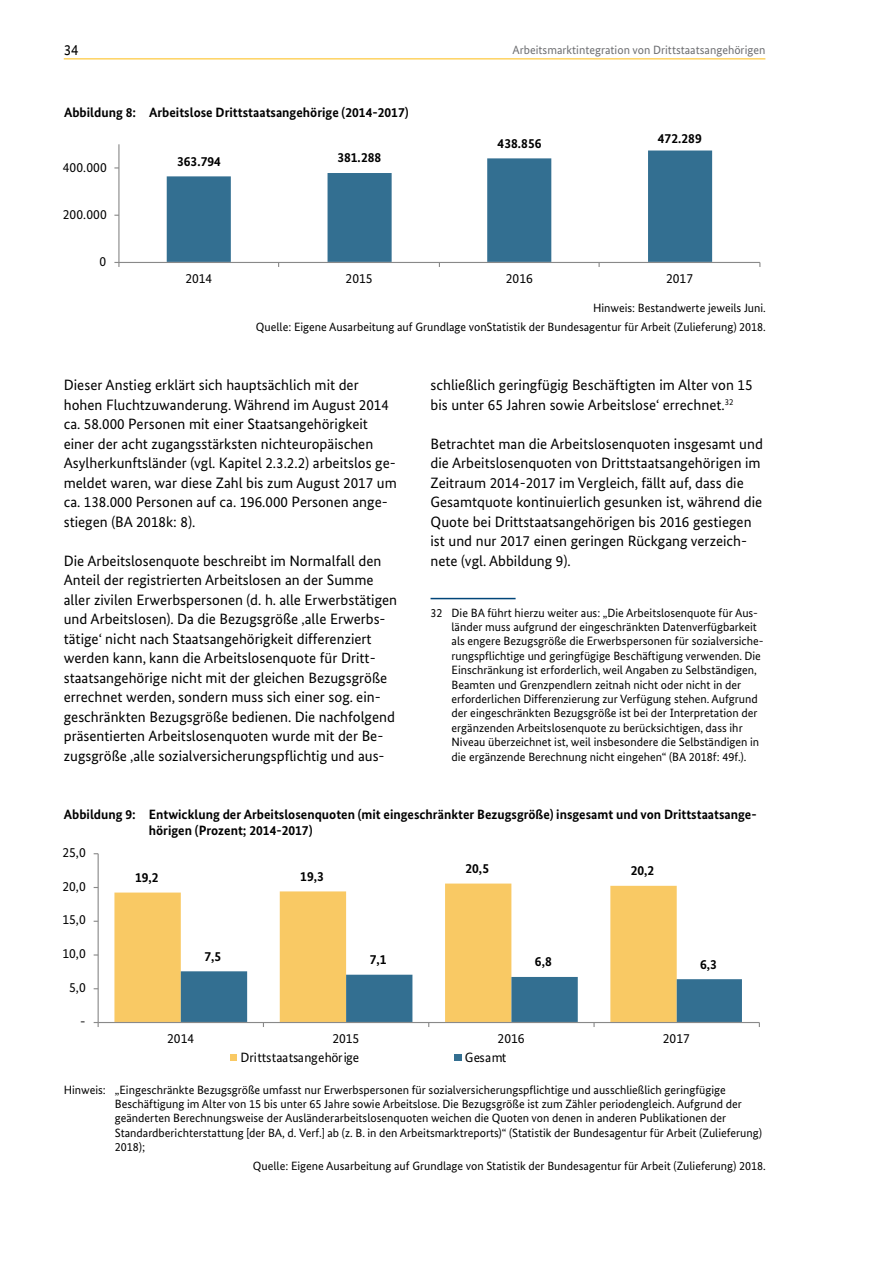
<style>
.page{position:relative;width:893px;height:1263px;background:#fff}
.page>*{position:absolute;margin:0;border:0;box-sizing:border-box;transform-origin:0 0}
.Fließtext_WP{font:15px/19.5px "Bundes Sans";color:#000}
.t1{font:15px "Bundes Sans Office T";color:#000}
.Abbildungsüberschrif{font:700 13.5px/16.2px "Bundes Sans";color:#000}
.t2{font:13.5px "Bundes Sans";color:#000}
.Fußnote{font:12px/14.4px "Bundes Sans";color:#000}
.Quelle{font:12px "Bundes Sans";color:#000}
.t3{font:12px "Bundes Sans";color:#6d6e71}
.Anmerkung{font:12px "Bundes Sans";color:#000}
</style>
<div class="page">
<hr style="left:64px;top:59px;width:701px;height:1px;background:#febc11">
<hr style="left:431px;top:598px;width:85px;height:1px;background:#004579">
<svg style="left:167px;top:150px;width:545px;height:112px"></svg>
<hr style="left:118px;top:144px;width:1px;height:118px;background:#898989">
<hr style="left:119px;top:262px;width:641px;height:1px;background:#898989">
<svg style="left:114px;top:883px;width:563px;height:139px"></svg>
<hr style="left:98px;top:854px;width:1px;height:168px;background:#898989">
<hr style="left:98px;top:1022px;width:661px;height:1px;background:#898989">
<svg style="left:94px;top:1022px;width:5px;height:5px"></svg>
<svg style="left:181px;top:971px;width:561px;height:56px"></svg>
<div style="left:230px;top:1054px;width:7px;height:7px;background:#f9c964"></div>
<div style="left:454px;top:1054px;width:8px;height:7px;background:#336f91"></div>
<p class="t1" style="left:64px;top:41px;width:16px">34</p>
<p class="t3" style="left:512px;top:43px;width:254px">Arbeitsmarktintegration von Drittstaatsangehörigen</p>
<p class="Abbildungsüberschrif" style="left:64px;top:104px;width:346px">Abbildung 8: Arbeitslose Drittstaatsangehörige (2014-2017)</p>
<p class="t2" style="left:63px;top:159px;width:45px">400.000</p>
<p class="t2" style="left:63px;top:206px;width:45px">200.000</p>
<p class="t2" style="left:100px;top:253px;width:8px">0</p>
<p class="Abbildungsüberschrif" style="left:177px;top:153px;width:45px">363.794</p>
<p class="Abbildungsüberschrif" style="left:337px;top:149px;width:45px">381.288</p>
<p class="Abbildungsüberschrif" style="left:498px;top:135px;width:45px">438.856</p>
<p class="Abbildungsüberschrif" style="left:658px;top:130px;width:45px">472.289</p>
<p class="t2" style="left:185px;top:270px;width:28px">2014</p>
<p class="t2" style="left:346px;top:270px;width:28px">2015</p>
<p class="t2" style="left:506px;top:270px;width:28px">2016</p>
<p class="t2" style="left:666px;top:270px;width:28px">2017</p>
<p class="Anmerkung" style="left:593px;top:301px;width:174px">Hinweis: Bestandwerte jeweils Juni.</p>
<p class="Quelle" style="left:256px;top:319px;width:511px">Quelle: Eigene Ausarbeitung auf Grundlage vonStatistik der Bundesagentur für Arbeit (Zulieferung) 2018.</p>
<p class="Fließtext_WP" style="left:64px;top:375px;width:334px">Dieser Anstieg erklärt sich hauptsächlich mit der hohen Fluchtzuwanderung. Während im August 2014 ca. 58.000 Personen mit einer Staatsangehörigkeit einer der acht zugangsstärksten nichteuropäischen Asylherkunftsländer (vgl. Kapitel 2.3.2.2) arbeitslos ge&shy;meldet waren, war diese Zahl bis zum August 2017 um ca. 138.000 Personen auf ca. 196.000 Personen ange&shy;stiegen (BA 2018k: 8).</p>
<p class="Fließtext_WP" style="left:64px;top:550px;width:335px">Die Arbeitslosenquote beschreibt im Normalfall den Anteil der registrierten Arbeitslosen an der Summe aller zivilen Erwerbspersonen (d. h. alle Erwerbstätigen und Arbeitslosen). Da die Bezugsgröße ‚alle Erwerbs&shy;tätige‘ nicht nach Staatsangehörigkeit differenziert werden kann, kann die Arbeitslosenquote für Dritt&shy;staatsangehörige nicht mit der gleichen Bezugsgröße errechnet werden, sondern muss sich einer sog. ein&shy;geschränkten Bezugsgröße bedienen. Die nachfolgend präsentierten Arbeitslosenquoten wurde mit der Be&shy;zugsgröße ‚alle sozialversicherungspflichtig und aus-</p>
<p class="Fließtext_WP" style="left:431px;top:375px;width:323px">schließlich geringfügig Beschäftigten im Alter von 15 bis unter 65 Jahren sowie Arbeitslose‘ errechnet.<sup>32</sup></p>
<p class="Fließtext_WP" style="left:431px;top:433px;width:334px">Betrachtet man die Arbeitslosenquoten insgesamt und die Arbeitslosenquoten von Drittstaatsangehörigen im Zeitraum 2014-2017 im Vergleich, fällt auf, dass die Gesamtquote kontinuierlich gesunken ist, während die Quote bei Drittstaatsangehörigen bis 2016 gestiegen ist und nur 2017 einen geringen Rückgang verzeich&shy;nete (vgl. Abbildung 9).</p>
<p class="Fußnote" style="left:452px;top:605px;width:314px;text-indent:-21px">32 Die BA führt hierzu weiter aus: „Die Arbeitslosenquote für Aus&shy;länder muss aufgrund der eingeschränkten Datenverfügbarkeit als engere Bezugsgröße die Erwerbspersonen für sozialversiche&shy;rungspflichtige und geringfügige Beschäftigung verwenden. Die Einschränkung ist erforderlich, weil Angaben zu Selbständigen, Beamten und Grenzpendlern zeitnah nicht oder nicht in der erforderlichen Differenzierung zur Verfügung stehen. Aufgrund der eingeschränkten Bezugsgröße ist bei der Interpretation der ergänzenden Arbeitslosenquote zu berücksichtigen, dass ihr Niveau überzeichnet ist, weil insbesondere die Selbständigen in die ergänzende Berechnung nicht eingehen“ (BA 2018f: 49f.).</p>
<p class="Abbildungsüberschrif" style="left:149px;top:806px;width:609px;text-indent:-85px">Abbildung 9: Entwicklung der Arbeitslosenquoten (mit eingeschränkter Bezugsgröße) insgesamt und von Drittstaatsange&shy;hörigen (Prozent; 2014-2017)</p>
<p class="t2" style="left:62px;top:844px;width:25px">25,0</p>
<p class="t2" style="left:62px;top:878px;width:25px">20,0</p>
<p class="t2" style="left:62px;top:911px;width:25px">15,0</p>
<p class="t2" style="left:62px;top:945px;width:25px">10,0</p>
<p class="t2" style="left:69px;top:979px;width:18px">5,0</p>
<p class="t2" style="left:80px;top:1013px;width:7px">-</p>
<p class="Abbildungsüberschrif" style="left:135px;top:869px;width:25px">19,2</p>
<p class="Abbildungsüberschrif" style="left:300px;top:868px;width:25px">19,3</p>
<p class="Abbildungsüberschrif" style="left:465px;top:860px;width:25px">20,5</p>
<p class="Abbildungsüberschrif" style="left:631px;top:862px;width:25px">20,2</p>
<p class="Abbildungsüberschrif" style="left:204px;top:948px;width:18px">7,5</p>
<p class="Abbildungsüberschrif" style="left:370px;top:951px;width:18px">7,1</p>
<p class="Abbildungsüberschrif" style="left:535px;top:953px;width:18px">6,8</p>
<p class="Abbildungsüberschrif" style="left:700px;top:956px;width:18px">6,3</p>
<p class="t2" style="left:167px;top:1030px;width:28px">2014</p>
<p class="t2" style="left:332px;top:1030px;width:28px">2015</p>
<p class="t2" style="left:498px;top:1030px;width:28px">2016</p>
<p class="t2" style="left:663px;top:1030px;width:28px">2017</p>
<p class="t2" style="left:240px;top:1049px;width:120px">Drittstaatsangehörige</p>
<p class="t2" style="left:465px;top:1049px;width:43px">Gesamt</p>
<p class="Fußnote" style="left:115px;top:1082px;width:649px;text-indent:-51px">Hinweis: „Eingeschränkte Bezugsgröße umfasst nur Erwerbspersonen für sozialversicherungspflichtige und ausschließlich geringfügige Beschäftigung im Alter von 15 bis unter 65 Jahre sowie Arbeitslose. Die Bezugsgröße ist zum Zähler periodengleich. Aufgrund der geänderten Berechnungsweise der Ausländerarbeitslosenquoten weichen die Quoten von denen in anderen Publikationen der Standardberichterstattung [der BA, d. Verf.] ab (z. B. in den Arbeitsmarktreports)“ (Statistik der Bundesagentur für Arbeit (Zulieferung)<br>2018);</p>
<p class="Quelle" style="left:253px;top:1159px;width:514px">Quelle: Eigene Ausarbeitung auf Grundlage von Statistik der Bundesagentur für Arbeit (Zulieferung) 2018.</p>
</div>
